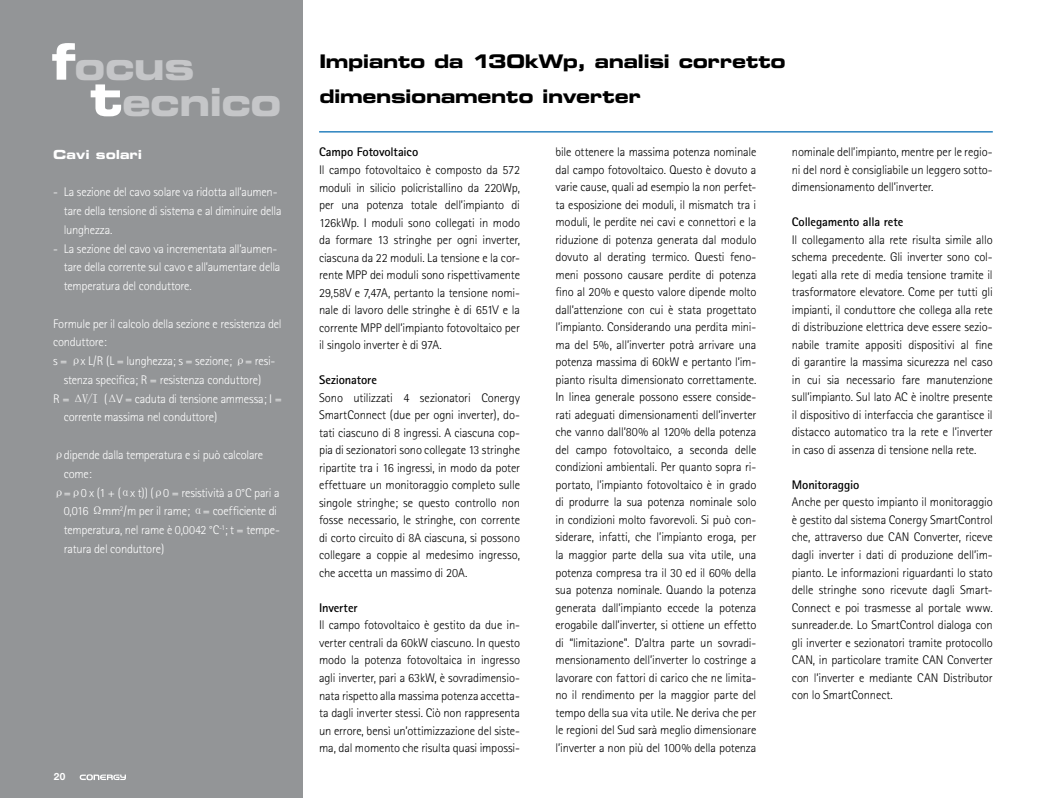
<style>
.page{position:relative;width:1046px;height:798px;background:#fff}
.page>*{position:absolute;margin:0;border:0;box-sizing:border-box;transform-origin:0 0}
.SF_Title{font:38.75px "Eurostile Bold Extended Two";letter-spacing:-.025em;color:#c5c6c8}
.SF_Title-2{font:18.75px/35px "Eurostile Bold Extended Two";letter-spacing:-.02em;color:#000}
.t1{font:300 12.5px/17.5px "Rotis Sans Serif";letter-spacing:-.01em;color:#000}
.SF_Body_Text{font:300 12.5px/18.8px "Rotis Sans Serif";letter-spacing:-.02em;color:#fff}
.SF_Title-3{font:12.5px "Eurostile Bold Extended Two";color:#fff}
.SF_Page_Number_left{font:700 10px "Helvetica Neue";color:#fff}
.s1{font-size:50px;color:#fff}
.s2{font-family:"Sim Sun";font-weight:400}
.s3{font-weight:700}
</style>
<div class="page">
<div style="left:0;top:0;width:302px;height:797px;background:#939597"></div>
<hr style="left:319px;top:131px;width:673px;height:1px;background:#006ab2">
<svg style="left:80px;top:774px;width:46px;height:6px"></svg>
<p class="SF_Title" style="left:51px;top:38px;width:145px"><span class="s1">f</span>ocus</p>
<p class="SF_Title" style="left:90px;top:75px;width:193px"><span class="s1">t</span>ecnico</p>
<p class="SF_Title-3" style="left:53px;top:145px;width:91px">Cavi solari</p>
<p class="SF_Body_Text" style="left:64px;top:182px;width:219px;text-indent:-11px">- La sezione del cavo solare va ridotta all’aumen&shy;tare della tensione di sistema e al diminuire della lunghezza.</p>
<p class="SF_Body_Text" style="left:64px;top:239px;width:218px;text-indent:-11px">- La sezione del cavo va incrementata all’aumen&shy;tare della corrente sul cavo e all’aumentare della temperatura del conduttore.</p>
<p class="SF_Body_Text" style="left:53px;top:314px;width:230px">Formule per il calcolo della sezione e resistenza del conduttore:</p>
<p class="SF_Body_Text" style="left:53px;top:351px;width:224px;text-align:center">s = <span class="s2">ρ</span>x L/R (L = lunghezza; s = sezione; <span class="s2">ρ</span>= resi&shy;stenza specifica; R = resistenza conduttore)</p>
<p class="SF_Body_Text" style="left:64px;top:389px;width:219px;text-indent:-11px">R = <span class="s2">ΔV/I</span> (<span class="s2">Δ</span>V = caduta di tensione ammessa; I = corrente massima nel conduttore)</p>
<p class="SF_Body_Text" style="left:64px;top:445px;width:201px;text-indent:-11px"><span class="s2">ρ</span>dipende dalla temperatura e si può calcolare come:</p>
<p class="SF_Body_Text" style="left:64px;top:482px;width:217px;text-indent:-11px"><span class="s2">ρ</span>=<span class="s2">ρ</span>0 x (1 + (<span class="s2">α</span>x t)) (<span class="s2">ρ</span>0 = resistività a 0°C pari a 0,016 <span class="s2">Ω</span>mm<sup>2</sup>/m per il rame; <span class="s2">α</span>= coefficiente di temperatura, nel rame è 0,0042 °C<sup>-1</sup>; t = tempe&shy;ratura del conduttore)</p>
<p class="SF_Page_Number_left" style="left:54px;top:770px;width:13px">20</p>
<p class="SF_Title-2" style="left:319px;top:43px;width:468px">Impianto da 130kWp, analisi corretto dimensionamento inverter</p>
<p class="t1" style="left:319px;top:143px;width:202px"><span class="s3">Campo Fotovoltaico<br></span>Il campo fotovoltaico è composto da 572 moduli in silicio policristallino da 220Wp, per una potenza totale dell’impianto di 126kWp. I moduli sono collegati in modo da formare 13 stringhe per ogni inverter, ciascuna da 22 moduli. La tensione e la cor&shy;rente MPP dei moduli sono rispettivamente 29,58V e 7,47A, pertanto la tensione nomi&shy;nale di lavoro delle stringhe è di 651V e la corrente MPP dell’impianto fotovoltaico per il singolo inverter è di 97A.</p>
<p class="t1" style="left:319px;top:371px;width:202px"><span class="s3">Sezionatore<br></span>Sono utilizzati 4 sezionatori Conergy SmartConnect (due per ogni inverter), do&shy;tati ciascuno di 8 ingressi. A ciascuna cop&shy;pia di sezionatori sono collegate 13 stringhe ripartite tra i 16 ingressi, in modo da poter effettuare un monitoraggio completo sulle singole stringhe; se questo controllo non fosse necessario, le stringhe, con corrente di corto circuito di 8A ciascuna, si possono collegare a coppie al medesimo ingresso, che accetta un massimo di 20A.</p>
<p class="t1" style="left:319px;top:598px;width:202px"><span class="s3">Inverter<br></span>Il campo fotovoltaico è gestito da due in&shy;verter centrali da 60kW ciascuno. In questo modo la potenza fotovoltaica in ingresso agli inverter, pari a 63kW, è sovradimensio&shy;nata rispetto alla massima potenza accetta&shy;ta dagli inverter stessi. Ciò non rappresenta un errore, bensì un’ottimizzazione del siste&shy;ma, dal momento che risulta quasi impossi-</p>
<p class="t1" style="left:555px;top:143px;width:202px;text-align:justify">bile ottenere la massima potenza nominale dal campo fotovoltaico. Questo è dovuto a varie cause, quali ad esempio la non perfet&shy;ta esposizione dei moduli, il mismatch tra i moduli, le perdite nei cavi e connettori e la riduzione di potenza generata dal modulo dovuto al derating termico. Questi feno&shy;meni possono causare perdite di potenza fino al 20% e questo valore dipende molto dall’attenzione con cui è stata progettato l’impianto. Considerando una perdita mini&shy;ma del 5%, all’inverter potrà arrivare una potenza massima di 60kW e pertanto l’im&shy;pianto risulta dimensionato correttamente.<br>In linea generale possono essere conside&shy;rati adeguati dimensionamenti dell’inverter che vanno dall’80% al 120% della potenza del campo fotovoltaico, a seconda delle condizioni ambientali. Per quanto sopra ri&shy;portato, l’impianto fotovoltaico è in grado di produrre la sua potenza nominale solo in condizioni molto favorevoli. Si può con&shy;siderare, infatti, che l’impianto eroga, per la maggior parte della sua vita utile, una potenza compresa tra il 30 ed il 60% della sua potenza nominale. Quando la potenza generata dall’impianto eccede la potenza erogabile dall’inverter, si ottiene un effetto di “limitazione”. D’altra parte un sovradi&shy;mensionamento dell’inverter lo costringe a lavorare con fattori di carico che ne limita&shy;no il rendimento per la maggior parte del tempo della sua vita utile. Ne deriva che per le regioni del Sud sarà meglio dimensionare l’inverter a non più del 100% della potenza</p>
<p class="t1" style="left:791px;top:143px;width:202px;text-align:justify">nominale dell’impianto, mentre per le regio&shy;ni del nord è consigliabile un leggero sotto&shy;dimensionamento dell’inverter.</p>
<p class="t1" style="left:791px;top:213px;width:202px"><span class="s3">Collegamento alla rete<br></span>Il collegamento alla rete risulta simile allo schema precedente. Gli inverter sono col&shy;legati alla rete di media tensione tramite il trasformatore elevatore. Come per tutti gli impianti, il conduttore che collega alla rete di distribuzione elettrica deve essere sezio&shy;nabile tramite appositi dispositivi al fine di garantire la massima sicurezza nel caso in cui sia necessario fare manutenzione sull’impianto. Sul lato AC è inoltre presente il dispositivo di interfaccia che garantisce il distacco automatico tra la rete e l’inverter in caso di assenza di tensione nella rete.</p>
<p class="t1" style="left:791px;top:476px;width:202px"><span class="s3">Monitoraggio<br></span>Anche per questo impianto il monitoraggio è gestito dal sistema Conergy SmartControl che, attraverso due CAN Converter, riceve dagli inverter i dati di produzione dell’im&shy;pianto. Le informazioni riguardanti lo stato delle stringhe sono ricevute dagli Smart-Connect e poi trasmesse al portale www. sunreader.de. Lo SmartControl dialoga con gli inverter e sezionatori tramite protocollo CAN, in particolare tramite CAN Converter con l’inverter e mediante CAN Distributor con lo SmartConnect.</p>
</div>
